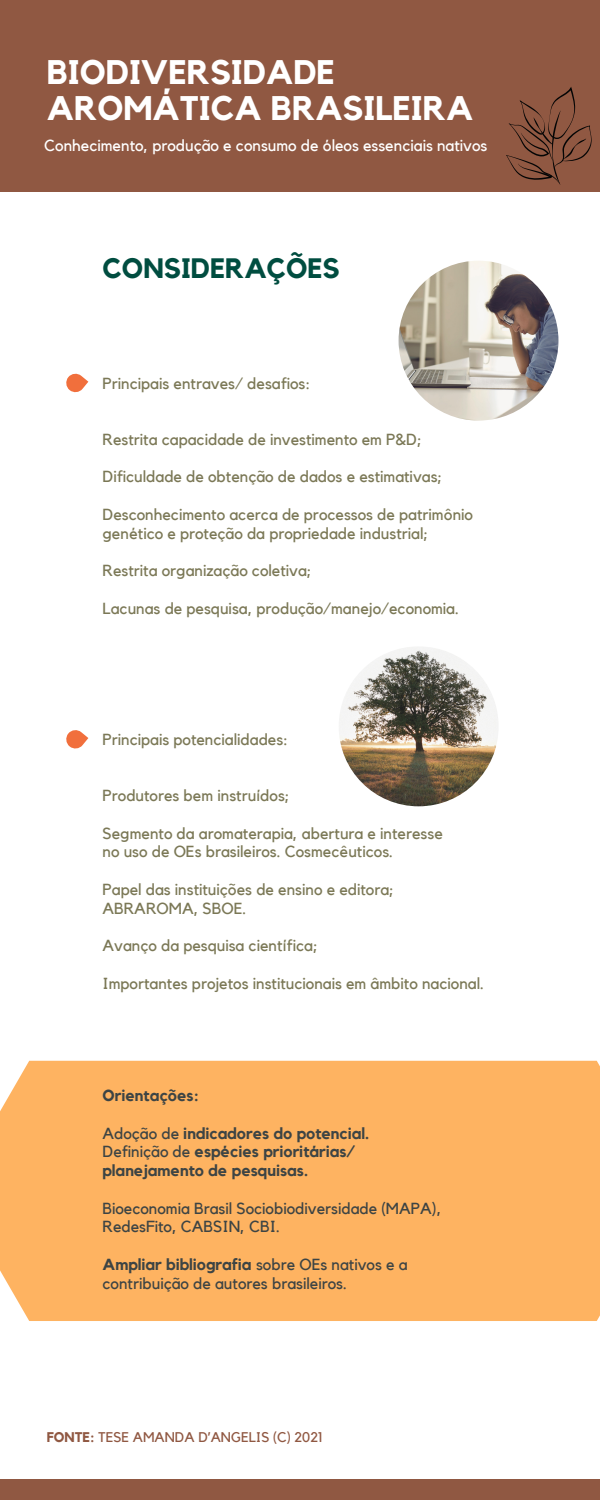
<style>
.page{position:relative;width:600px;height:1500px;background:#fff}
.page>*{position:absolute;margin:0;border:0;box-sizing:border-box;transform-origin:0 0}
.t1{font:700 34px/35.2px "Kollektif";color:#fff}
.t2{font:700 28px "Kollektif";color:#004d40}
.t3{font:16px "Kollektif";color:#7b7856}
.t4{font:700 16px "Kollektif";color:#3d4444}
.t5{font:16px "Kollektif";color:#3d4444}
.t6{font:16px "Kollektif";color:#fff}
.t7{font:14px "Kollektif";color:#905842}
.s1{font-weight:400}
.s2{font-weight:700}
</style>
<div class="page">
<div style="left:0;top:0;width:600px;height:192px;background:#905842"></div>
<div style="left:0;top:1479px;width:600px;height:21px;background:#905842"></div>
<svg style="left:506px;top:87px;width:86px;height:98px"></svg>
<div style="left:0;top:1061px;width:600px;height:260px;background:#feb361"></div>
<svg style="left:66px;top:373px;width:22px;height:20px"></svg>
<svg style="left:66px;top:730px;width:22px;height:19px"></svg>
<img style="left:339px;top:646px;width:160px;height:160px;border-radius:50%">
<img style="left:399px;top:261px;width:159px;height:160px;border-radius:50%">
<p class="t1" style="left:47px;top:56px;width:428px">BIODIVERSIDADE<br>AROMÁTICA BRASILEIRA</p>
<p class="t6" style="left:44px;top:138px;width:445px">Conhecimento, produção e consumo de óleos essenciais nativos</p>
<p class="t2" style="left:103px;top:256px;width:239px">CONSIDERAÇÕES</p>
<p class="t3" style="left:103px;top:376px;width:209px">Principais entraves/ desafios:</p>
<p class="t3" style="left:103px;top:432px;width:320px">Restrita capacidade de investimento em P&amp;D;</p>
<p class="t3" style="left:103px;top:469px;width:341px">Dificuldade de obtenção de dados e estimativas;</p>
<p class="t3" style="left:103px;top:507px;width:372px">Desconhecimento acerca de processos de patrimônio</p>
<p class="t3" style="left:103px;top:526px;width:327px">genético e proteção da propriedade industrial;</p>
<p class="t3" style="left:103px;top:563px;width:210px">Restrita organização coletiva;</p>
<p class="t3" style="left:103px;top:601px;width:358px">Lacunas de pesquisa, produção/manejo/economia.</p>
<p class="t3" style="left:103px;top:732px;width:187px">Principais potencialidades:</p>
<p class="t3" style="left:103px;top:788px;width:188px">Produtores bem instruídos;</p>
<p class="t3" style="left:103px;top:826px;width:342px">Segmento da aromaterapia, abertura e interesse</p>
<p class="t3" style="left:103px;top:844px;width:292px">no uso de OEs brasileiros. Cosmecêuticos.</p>
<p class="t3" style="left:103px;top:882px;width:293px">Papel das instituições de ensino e editora;</p>
<p class="t3" style="left:103px;top:901px;width:145px">ABRAROMA, SBOE.</p>
<p class="t3" style="left:103px;top:938px;width:216px">Avanço da pesquisa científica;</p>
<p class="t3" style="left:103px;top:976px;width:383px">Importantes projetos institucionais em âmbito nacional.</p>
<p class="t4" style="left:103px;top:1088px;width:98px">Orientações:</p>
<p class="t4" style="left:103px;top:1126px;width:268px"><span class="s1">Adoção de</span> indicadores do potencial.</p>
<p class="t4" style="left:103px;top:1144px;width:254px"><span class="s1">Definição de</span> espécies prioritárias/</p>
<p class="t4" style="left:103px;top:1163px;width:207px">planejamento de pesquisas.</p>
<p class="t5" style="left:103px;top:1201px;width:340px">Bioeconomia Brasil Sociobiodiversidade (MAPA),</p>
<p class="t5" style="left:103px;top:1219px;width:179px">RedesFito, CABSIN, CBI.</p>
<p class="t4" style="left:103px;top:1257px;width:307px">Ampliar bibliografia <span class="s1">sobre OEs nativos e a</span></p>
<p class="t5" style="left:103px;top:1276px;width:246px">contribuição de autores brasileiros.</p>
<p class="t7" style="left:47px;top:1431px;width:277px"><span class="s2">FONTE:</span> TESE AMANDA D’ANGELIS (C) 2021</p>
</div>
